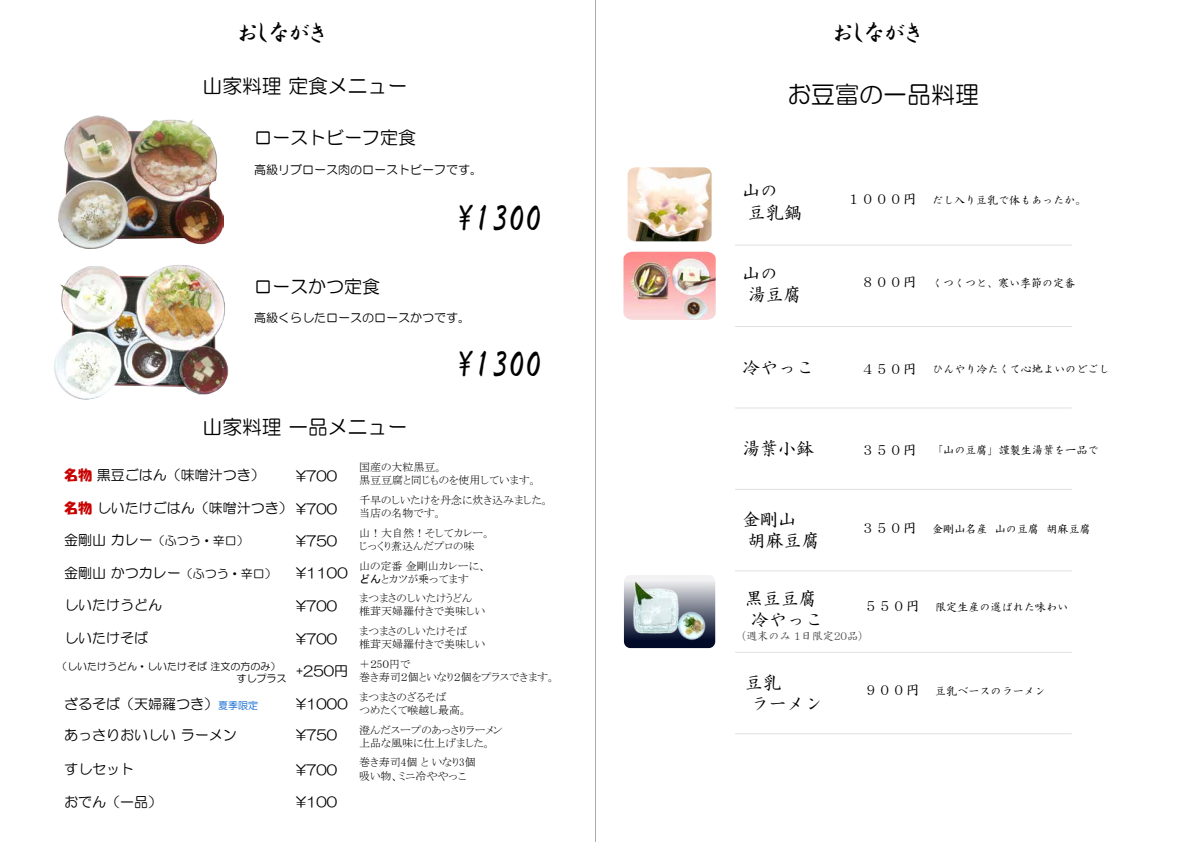
<style>
.page{position:relative;width:1191px;height:842px;background:#fff}
.page>*{position:absolute;margin:0;border:0;box-sizing:border-box;transform-origin:0 0}
.t1{font:36px "HGP Gyoshotai";color:#000}
.t2{font:24px "HGP Gyoshotai";color:#000}
.t3{font:24px "HG Maru Gothic MPRO";color:#000}
.t4{font:19.8px "HG Maru Gothic MPRO";color:#000}
.t5{font:18px/21.5px "HG Seikaishotai PRO";color:#000}
.t6{font:18px "HG Maru Gothic MPRO";color:#000}
.t7{font:14px "HG Maru Gothic MPRO";color:#000}
.t8{font:12px "HG Maru Gothic MPRO";color:#000}
.t9{font:11.1px "HG Seikaishotai PRO";color:#000}
.t10{font:11.1px "HG Seikaishotai PRO";color:#454545}
.t11{font:11px/13px "MS P Mincho";color:#000}
.t12{font:11px "HG Seikaishotai PRO";color:#000}
.t13{font:10px/12px "HG Maru Gothic MPRO";color:#000}
.s1{font-family:"HG Soei Kakupoptai";color:#c80000}
.s2{font-size:14px}
.s3{font-size:12px}
.s4{font-family:"MS Gothic"}
.s5{font-size:10px;color:#0562cf}
</style>
<div class="page">
<hr style="left:595px;top:0;width:1px;height:842px;background:#aaa">
<hr style="left:735px;top:245px;width:337px;height:1px;background:#e0e0e0">
<hr style="left:735px;top:326px;width:337px;height:1px;background:#e0e0e0">
<hr style="left:735px;top:408px;width:337px;height:1px;background:#e0e0e0">
<hr style="left:735px;top:570px;width:337px;height:1px;background:#e0e0e0">
<hr style="left:735px;top:489px;width:337px;height:1px;background:#e0e0e0">
<hr style="left:735px;top:652px;width:337px;height:1px;background:#e0e0e0">
<img style="left:627px;top:167px;width:84px;height:74px">
<img style="left:623px;top:252px;width:92px;height:68px">
<svg style="left:624px;top:575px;width:91px;height:73px"></svg>
<img style="left:628px;top:580px;width:83px;height:63px">
<hr style="left:735px;top:733px;width:337px;height:1px;background:#e0e0e0">
<img style="left:54px;top:265px;width:174px;height:135px">
<img style="left:58px;top:115px;width:165px;height:134px">
<p class="t2" style="left:238px;top:20px;width:89px">おしながき</p>
<p class="t2" style="left:833px;top:20px;width:89px">おしながき</p>
<p class="t4" style="left:202px;top:76px;width:206px">山家料理定食メニュー</p>
<p class="t6" style="left:254px;top:128px;width:163px">ローストビーフ定食</p>
<p class="t8" style="left:254px;top:163px;width:229px">高級リブロース肉のローストビーフです。</p>
<p class="t1" style="left:458px;top:200px;width:86px">\1300</p>
<p class="t6" style="left:254px;top:277px;width:127px">ロースかつ定食</p>
<p class="t8" style="left:254px;top:312px;width:217px">高級くらしたロースのロースかつです。</p>
<p class="t1" style="left:458px;top:346px;width:86px">\1300</p>
<p class="t4" style="left:202px;top:417px;width:206px">山家料理 一品メニュー</p>
<p class="t7" style="left:64px;top:468px;width:202px"><span class="s1">名物</span>黒豆ごはん（味噌汁つき）</p>
<p class="t7" style="left:296px;top:469px;width:43px">\700</p>
<p class="t11" style="left:359px;top:461px;width:179px">国産の大粒黒豆。<br>黒豆豆腐と同じものを使用しています。</p>
<p class="t7" style="left:64px;top:501px;width:275px"><span class="s1">名物</span>しいたけごはん（味噌汁つき） \700</p>
<p class="t11" style="left:359px;top:493px;width:191px">千早のしいたけを丹念に炊き込みました。当店の名物です。</p>
<p class="t8" style="left:64px;top:534px;width:186px"><span class="s2">金剛山 カレー</span>（ふつう・辛口）</p>
<p class="t7" style="left:296px;top:533px;width:43px">\750</p>
<p class="t11" style="left:359px;top:526px;width:133px">山！大自然！そしてカレー。じっくり煮込んだプロの味</p>
<p class="t7" style="left:64px;top:566px;width:214px">金剛山 かつカレー<span class="s3">（ふつう・辛口）</span></p>
<p class="t7" style="left:296px;top:566px;width:53px">\1100</p>
<p class="t11" style="left:359px;top:559px;width:129px">山の定番 金剛山カレーに、<span class="s4">どん</span>とカツが乗ってます</p>
<p class="t7" style="left:64px;top:598px;width:99px">しいたけうどん</p>
<p class="t7" style="left:296px;top:599px;width:43px">\700</p>
<p class="t11" style="left:359px;top:592px;width:128px">まつまさのしいたけうどん椎茸天婦羅付きで美味しい</p>
<p class="t7" style="left:64px;top:631px;width:85px">しいたけそば</p>
<p class="t7" style="left:296px;top:631px;width:43px">\700</p>
<p class="t11" style="left:359px;top:625px;width:128px">まつまさのしいたけそば<br>椎茸天婦羅付きで美味しい</p>
<p class="t13" style="left:236px;top:660px;width:113px;text-indent:-179px">（しいたけうどん・しいたけそば 注文の方のみ）<br>すしプラス <sup>+250円</sup></p>
<p class="t11" style="left:359px;top:657px;width:198px">＋２5０円で<br>巻き寿司２個といなり２個をプラスできます。</p>
<p class="t7" style="left:64px;top:696px;width:196px">ざるそば（天婦羅つき）<span class="s5">夏季限定</span></p>
<p class="t7" style="left:296px;top:697px;width:53px">\1000</p>
<p class="t11" style="left:359px;top:690px;width:110px">まつまさのざるそば<br>つめたくて喉越し最高。</p>
<p class="t7" style="left:64px;top:728px;width:174px">あっさりおいしいラーメン</p>
<p class="t7" style="left:296px;top:728px;width:43px">\750</p>
<p class="t11" style="left:359px;top:723px;width:145px">澄んだスープのあっさりラーメン上品な風味に仕上げました。</p>
<p class="t7" style="left:64px;top:762px;width:71px">すしセット</p>
<p class="t7" style="left:296px;top:763px;width:43px">\700</p>
<p class="t11" style="left:359px;top:756px;width:118px">巻き寿司4個 と いなり3個吸い物、ミニ冷ややっこ</p>
<p class="t7" style="left:64px;top:795px;width:99px">おでん（一品）</p>
<p class="t7" style="left:296px;top:795px;width:43px">\100</p>
<p class="t3" style="left:787px;top:83px;width:193px">お豆富の一品料理</p>
<p class="t5" style="left:748px;top:180px;width:55px;text-indent:-6px">山の<br>豆乳鍋</p>
<p class="t12" style="left:846px;top:194px;width:241px"><span class="s2">１０００円</span> だし入り豆乳で体もあったか。</p>
<p class="t5" style="left:748px;top:263px;width:55px;text-indent:-6px">山の<br>湯豆腐</p>
<p class="t12" style="left:860px;top:277px;width:216px"><span class="s2">８００円</span> くつくつと、寒い季節の定番</p>
<p class="t5" style="left:742px;top:356px;width:73px">冷やっこ</p>
<p class="t9" style="left:860px;top:363px;width:250px"><span class="s2">４５０円</span> ひんやり冷たくて心地よいのどごし</p>
<p class="t5" style="left:742px;top:438px;width:73px">湯葉小鉢</p>
<p class="t9" style="left:860px;top:445px;width:239px"><span class="s2">３５０円</span> 「山の豆腐」謹製生湯葉を一品で</p>
<p class="t5" style="left:748px;top:509px;width:73px;text-indent:-6px">金剛山<br>胡麻豆腐</p>
<p class="t9" style="left:860px;top:523px;width:232px"><span class="s2">３５０円</span> 金剛山名産 山の豆腐 胡麻豆腐</p>
<p class="t5" style="left:745px;top:587px;width:79px;text-align:center">黒豆豆腐冷やっこ</p>
<p class="t9" style="left:863px;top:602px;width:206px"><span class="s2">５５０円</span> 限定生産の選ばれた味わい</p>
<p class="t10" style="left:735px;top:630px;width:136px">（週末のみ 1日限定20品）</p>
<p class="t5" style="left:751px;top:671px;width:73px;text-indent:-6px">豆乳<br>ラーメン</p>
<p class="t9" style="left:863px;top:686px;width:184px"><span class="s2">９００円</span> 豆乳ベースのラーメン</p>
</div>
